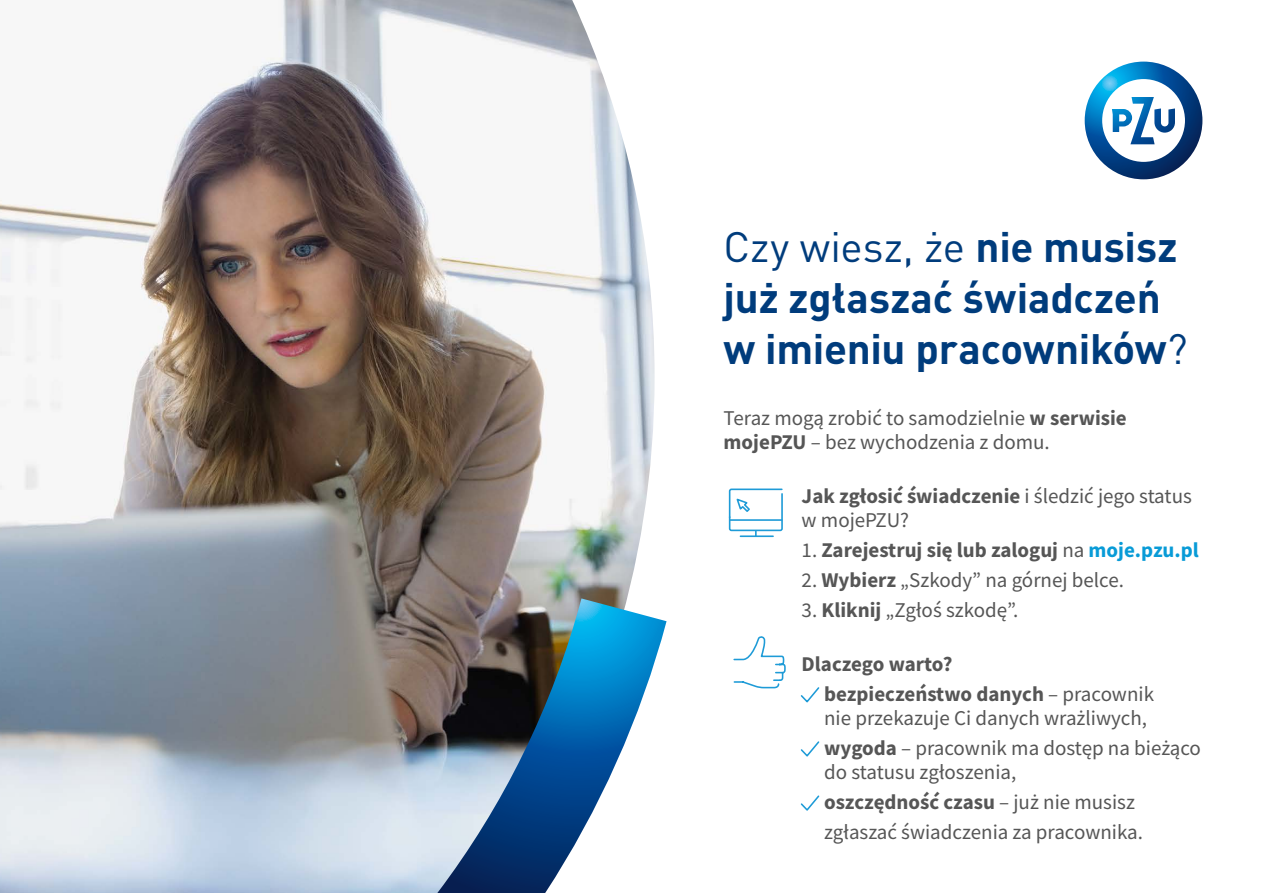
<style>
.page{position:relative;width:1263px;height:893px;background:#fff}
.page>*{position:absolute;margin:0;border:0;box-sizing:border-box;transform-origin:0 0}
.t1{font:700 42px/51px "DIN Pro Pl";letter-spacing:-.005em;color:#003c7c}
.t2{font:21px/30px "Source Sans Pro";color:#565656}
.t3{font:700 21px/30px "Source Sans Pro";color:#565656}
.s1{font-weight:400}
.s2{font-weight:700}
.s3{color:#089bd7}
</style>
<div class="page">
<img style="left:0;top:0;width:654px;height:893px">
<svg style="left:1085px;top:62px;width:117px;height:117px"></svg>
<svg style="left:437px;top:598px;width:229px;height:295px"></svg>
<hr style="left:740px;top:535px;width:33px;height:2px;background:#1e9bd7">
<svg style="left:728px;top:488px;width:55px;height:48px"></svg>
<svg style="left:733px;top:636px;width:53px;height:53px"></svg>
<svg style="left:800px;top:687px;width:20px;height:16px"></svg>
<svg style="left:800px;top:741px;width:20px;height:16px"></svg>
<svg style="left:800px;top:795px;width:20px;height:16px"></svg>
<h1 class="t1" style="left:724px;top:220px;width:466px"><span class="s1">Czy wiesz, że</span> nie musisz już zgłaszać świadczeń w imieniu pracowników<span class="s1">?</span></h1>
<p class="t2" style="left:724px;top:406px;width:405px;line-height:24px">Teraz mogą zrobić to samodzielnie <span class="s2">w serwisie mojePZU</span> – bez wychodzenia z domu.</p>
<p class="t2" style="left:802px;top:484px;width:392px;line-height:24px"><span class="s2">Jak zgłosić świadczenie</span> i śledzić jego status w mojePZU?</p>
<p class="t3" style="left:802px;top:535px;width:399px"><span class="s1">1.</span> Zarejestruj się lub zaloguj <span class="s1">na</span> <span class="s3">moje.pzu.pl</span></p>
<p class="t2" style="left:802px;top:565px;width:324px">2. <span class="s2">Wybierz</span> „Szkody” na górnej belce.</p>
<p class="t2" style="left:802px;top:595px;width:218px">3. <span class="s2">Kliknij</span> „Zgłoś szkodę”.</p>
<p class="t3" style="left:824px;top:649px;width:331px;text-indent:-22px">Dlaczego warto?<br>bezpieczeństwo danych <span class="s1">– pracownik</span></p>
<p class="t2" style="left:824px;top:703px;width:378px">nie przekazuje Ci danych wrażliwych, <span class="s2">wygoda</span> – pracownik ma dostęp na bieżąco</p>
<p class="t2" style="left:824px;top:757px;width:320px">do statusu zgłoszenia,<br><span class="s2">oszczędność czasu</span> – już nie musisz zgłaszać świadczenia za pracownika.</p>
</div>
